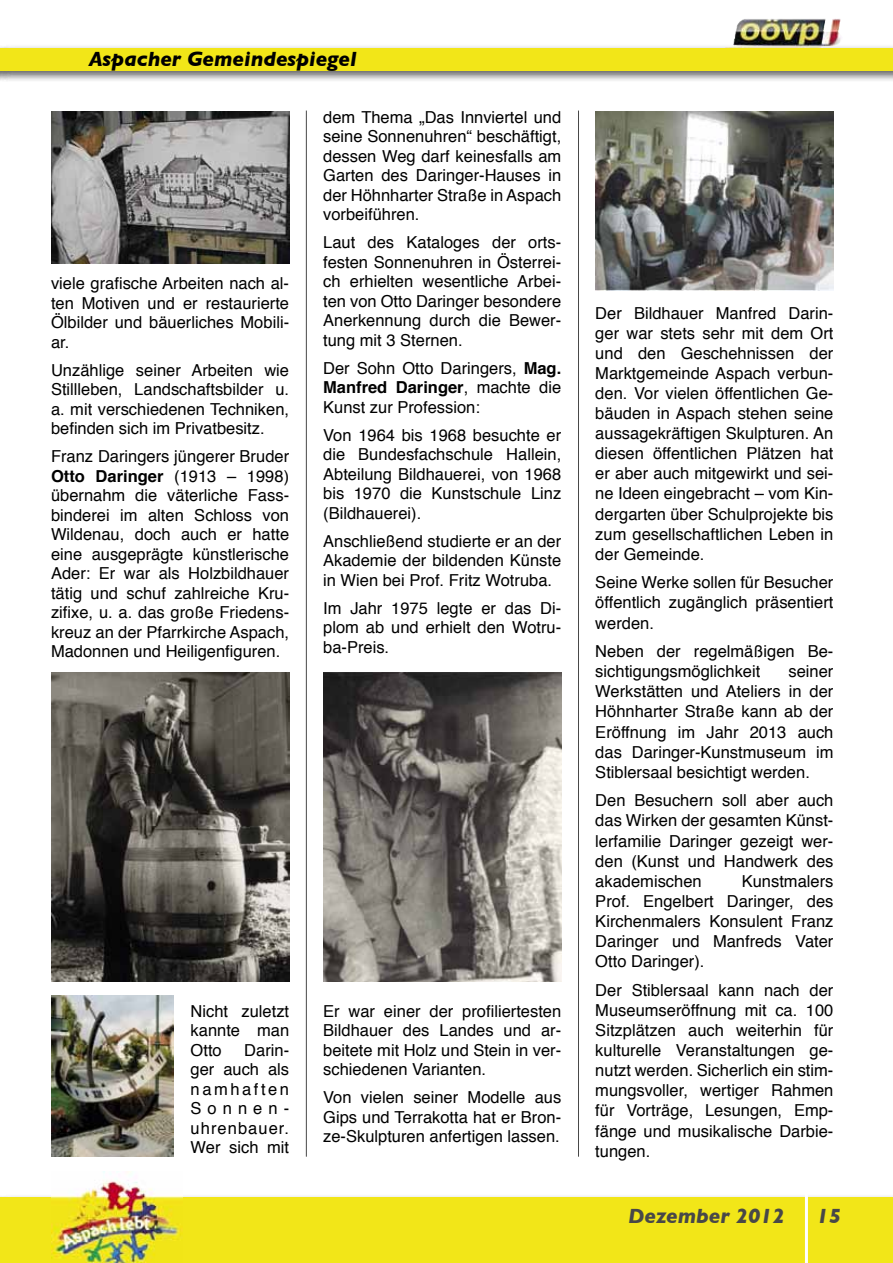
<style>
.page{position:relative;width:893px;height:1263px;background:#fff}
.page>*{position:absolute;margin:0;border:0;box-sizing:border-box;transform-origin:0 0}
.t1{font:italic 700 21px "Gill Sans";color:#000}
.t2{font:italic 700 21px "Gill Sans";color:#484848}
.t3{font:16.5px/19.5px "Helvetica";color:#000;text-align:justify}
.s1{font-weight:700}
</style>
<div class="page">
<hr style="left:578px;top:111px;width:1px;height:1046px;background:#484848">
<img style="left:733px;top:19px;width:108px;height:25px">
<div style="left:0;top:44px;width:893px;height:39px;background:#000;opacity:.39"></div>
<div style="left:0;top:48px;width:893px;height:22px;background:#f2e618"></div>
<div style="left:0;top:1194px;width:893px;height:69px;background:#000;opacity:.39"></div>
<div style="left:0;top:1198px;width:893px;height:65px;background:#f2e618"></div>
<hr style="left:805px;top:1192px;width:3px;height:71px;background:#fff">
<img style="left:51px;top:1171px;width:132px;height:92px">
<hr style="left:306px;top:111px;width:1px;height:1046px;background:#484848">
<img style="left:51px;top:111px;width:238px;height:153px">
<img style="left:51px;top:672px;width:238px;height:310px">
<img style="left:51px;top:995px;width:122px;height:162px">
<img style="left:323px;top:672px;width:238px;height:310px">
<img style="left:595px;top:111px;width:238px;height:179px">
<p class="t1" style="left:89px;top:46px;width:269px">Aspacher Gemeindespiegel</p>
<p class="t3" style="left:51px;top:274px;width:240px">viele grafische Arbeiten nach al&shy;ten Motiven und er restaurierte Ölbilder und bäuerliches Mobili&shy;ar.</p>
<p class="t3" style="left:51px;top:361px;width:240px">Unzählige seiner Arbeiten wie Stillleben, Landschaftsbilder u. a. mit verschiedenen Techniken, befinden sich im Privatbesitz.</p>
<p class="t3" style="left:51px;top:447px;width:240px">Franz Daringers jüngerer Bruder <span class="s1">Otto Daringer</span> (1913 – 1998) übernahm die väterliche Fass&shy;binderei im alten Schloss von Wildenau, doch auch er hatte eine ausgeprägte künstlerische Ader: Er war als Holzbildhauer tätig und schuf zahlreiche Kru&shy;zifixe, u. a. das große Friedens&shy;kreuz an der Pfarrkirche Aspach, Madonnen und Heiligenfiguren.</p>
<p class="t3" style="left:323px;top:108px;width:240px">dem Thema „Das Innviertel und seine Sonnenuhren“ beschäftigt, dessen Weg darf keinesfalls am Garten des Daringer-Hauses in der Höhnharter Straße in Aspach vorbeiführen.</p>
<p class="t3" style="left:323px;top:233px;width:240px">Laut des Kataloges der orts&shy;festen Sonnenuhren in Österrei&shy;ch erhielten wesentliche Arbei&shy;ten von Otto Daringer besondere Anerkennung durch die Bewer&shy;tung mit 3 Sternen.</p>
<p class="t3" style="left:323px;top:359px;width:240px">Der Sohn Otto Daringers, <span class="s1">Mag.<br>Manfred Daringer</span>, machte die Kunst zur Profession:</p>
<p class="t3" style="left:323px;top:426px;width:240px">Von 1964 bis 1968 besuchte er die Bundesfachschule Hallein, Abteilung Bildhauerei, von 1968 bis 1970 die Kunstschule Linz (Bildhauerei).</p>
<p class="t3" style="left:323px;top:532px;width:240px">Anschließend studierte er an der Akademie der bildenden Künste in Wien bei Prof. Fritz Wotruba.</p>
<p class="t3" style="left:323px;top:599px;width:240px">Im Jahr 1975 legte er das Di&shy;plom ab und erhielt den Wotru&shy;ba-Preis.</p>
<p class="t3" style="left:191px;top:1002px;width:100px">Nicht zuletzt kannte man Otto</p>
<p class="t3" style="left:191px;top:1041px;width:100px;text-indent:54px">Darin&shy;ger auch als namhaften Sonnen&shy;uhrenbauer.<br>Wer sich mit</p>
<p class="t3" style="left:323px;top:1002px;width:240px">Er war einer der profiliertesten Bildhauer des Landes und ar&shy;beitete mit Holz und Stein in ver&shy;schiedenen Varianten.</p>
<p class="t3" style="left:323px;top:1088px;width:240px">Von vielen seiner Modelle aus Gips und Terrakotta hat er Bron&shy;ze-Skulpturen anfertigen lassen.</p>
<p class="t3" style="left:595px;top:303px;width:240px;line-height:20.1px">Der Bildhauer Manfred Darin&shy;ger war stets sehr mit dem Ort und den Geschehnissen der Marktgemeinde Aspach verbun&shy;den. Vor vielen öffentlichen Ge&shy;bäuden in Aspach stehen seine aussagekräftigen Skulpturen. An diesen öffentlichen Plätzen hat er aber auch mitgewirkt und sei&shy;ne Ideen eingebracht – vom Kin&shy;dergarten über Schulprojekte bis zum gesellschaftlichen Leben in der Gemeinde.</p>
<p class="t3" style="left:595px;top:573px;width:240px;line-height:20.1px">Seine Werke sollen für Besucher öffentlich zugänglich präsentiert werden.</p>
<p class="t3" style="left:595px;top:642px;width:240px;line-height:20.1px">Neben der regelmäßigen Be&shy;sichtigungsmöglichkeit</p>
<p class="t3" style="left:595px;top:662px;width:240px;line-height:20.1px;text-indent:193px">seiner Werkstätten und Ateliers in der Höhnharter Straße kann ab der Eröffnung im Jahr 2013 auch das Daringer-Kunstmuseum im Stiblersaal besichtigt werden.</p>
<p class="t3" style="left:595px;top:791px;width:240px;line-height:20.1px">Den Besuchern soll aber auch das Wirken der gesamten Künst&shy;lerfamilie Daringer gezeigt wer&shy;den (Kunst und Handwerk des akademischen</p>
<p class="t3" style="left:595px;top:871px;width:240px;line-height:20.1px;text-indent:146px">Kunstmalers Prof. Engelbert Daringer, des Kirchenmalers Konsulent Franz Daringer und Manfreds Vater Otto Daringer).</p>
<p class="t3" style="left:595px;top:980px;width:240px;line-height:20.1px">Der Stiblersaal kann nach der Museumseröffnung mit ca. 100<br>Sitzplätzen auch weiterhin für kulturelle Veranstaltungen ge&shy;nutzt werden. Sicherlich ein stim&shy;mungsvoller, wertiger Rahmen für Vorträge, Lesungen, Emp&shy;fänge und musikalische Darbie&shy;tungen.</p>
<p class="t2" style="left:628px;top:1203px;width:158px">Dezember 2012</p>
<p class="t2" style="left:816px;top:1203px;width:26px">15</p>
</div>
